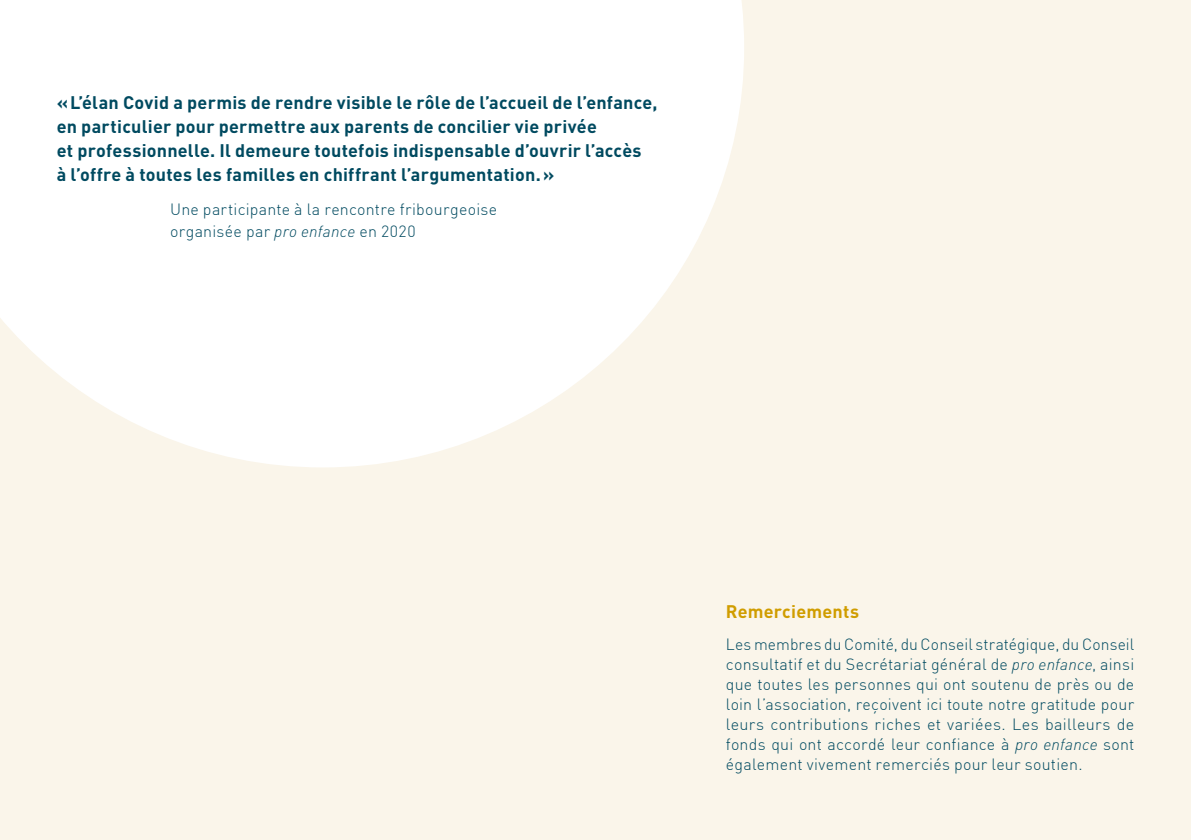
<style>
.page{position:relative;width:1191px;height:840px;background:#fff}
.page>*{position:absolute;margin:0;border:0;box-sizing:border-box;transform-origin:0 0}
.t1{font:700 18px/24px "DIN";letter-spacing:.015em;color:#004a60}
.t2{font:700 18px "DIN";letter-spacing:.01em;color:#d09d00}
.t3{font:300 16px/20px "DIN";letter-spacing:.015em;color:#004a60}
.s1{font-style:italic}
</style>
<div class="page">
<div style="left:0;top:0;width:1191px;height:839px;background:#faf5ea"></div>
<svg style="left:0;top:0;width:744px;height:467px;fill:#fff"></svg>
<p class="t1" style="left:57px;top:90px;width:602px">«L’élan Covid a permis de rendre visible le rôle de l’accueil de l’enfance, en particulier pour permettre aux parents de concilier vie privée<br>et professionnelle. Il demeure toutefois indispensable d’ouvrir l’accès<br>à l’offre à toutes les familles en chiffrant l’argumentation.»</p>
<p class="t3" style="left:170px;top:198px;width:328px;line-height:22px">Une participante à la rencontre fribourgeoise organisée par <span class="s1">pro enfance</span> en 2020</p>
<p class="t2" style="left:726px;top:599px;width:135px">Remerciements</p>
<p class="t3" style="left:726px;top:633px;width:410px;text-align:justify">Les membres du Comité, du Conseil stratégique, du Conseil consultatif et du Secrétariat général de <span class="s1">pro enfance</span>, ainsi que toutes les personnes qui ont soutenu de près ou de loin l’association, reçoivent ici toute notre gratitude pour leurs contributions riches et variées. Les bailleurs de fonds qui ont accordé leur confiance à <span class="s1">pro enfance</span> sont également vivement remerciés pour leur soutien.</p>
</div>
